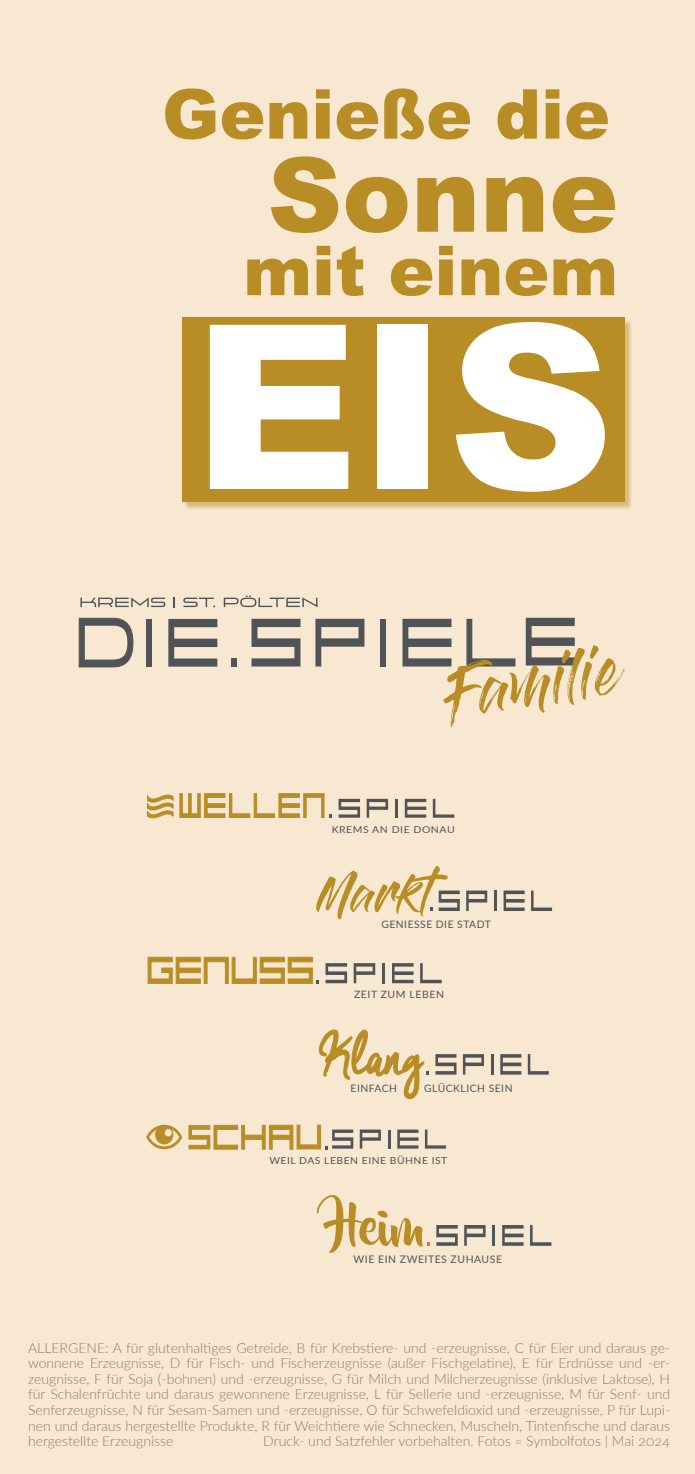
<style>
.page{position:relative;width:695px;height:1474px;background:#fff}
.page>*{position:absolute;margin:0;border:0;box-sizing:border-box;transform-origin:0 0}
.t1{font:900 229.25px "Arial";color:#fff}
.t2{font:900 103.42px "Arial";color:#b98d25}
.t3{font:900 68.77px "Arial";color:#b98d25}
.t4{font:300 14px/15.6px "Lato";color:#8c7a73;text-align:justify}
.t5{font:10.5px "Lato";letter-spacing:.05em;color:#505456}
.t6{font:10.33px "Lato";letter-spacing:.05em;color:#505456}
.t7{font:10.15px "Lato";letter-spacing:.05em;color:#505456;scale:1.04 1}
.t8{font:9.62px "Lato";letter-spacing:.05em;color:#505456;scale:1.08 1}
.t9{font:9.45px "Lato";letter-spacing:.05em;color:#505456;scale:1.11 1}
</style>
<div class="page">
<div style="left:0;top:0;width:694px;height:1473px;background:#f9e8d1"></div>
<div style="left:231px;top:658px;width:5px;height:8px;background:#505456"></div>
<svg style="left:251px;top:619px;width:49px;height:47px;background:#99938b"></svg>
<svg style="left:315px;top:619px;width:49px;height:47px;background:#aca599"></svg>
<div style="left:380px;top:619px;width:6px;height:47px;background:#505456"></div>
<div style="left:146px;top:619px;width:6px;height:47px;background:#505456"></div>
<svg style="left:168px;top:619px;width:49px;height:47px;background:#99938b"></svg>
<svg style="left:78px;top:617px;width:56px;height:51px;background:#b3aa9e"></svg>
<svg style="left:402px;top:618px;width:222px;height:109px;background:#dac9ac"></svg>
<svg style="left:80px;top:597px;width:85px;height:10px"></svg>
<svg style="left:173px;top:597px;width:2px;height:10px"></svg>
<svg style="left:183px;top:597px;width:32px;height:10px"></svg>
<svg style="left:224px;top:595px;width:93px;height:12px"></svg>
<svg style="left:317px;top:1194px;width:113px;height:58px;background:#e7cfa3"></svg>
<svg style="left:436px;top:1224px;width:21px;height:21px"></svg>
<svg style="left:464px;top:1224px;width:21px;height:21px"></svg>
<svg style="left:530px;top:1224px;width:21px;height:21px"></svg>
<hr style="left:492px;top:1225px;width:3px;height:20px;background:#505456">
<svg style="left:502px;top:1224px;width:21px;height:21px"></svg>
<svg style="left:146px;top:1124px;width:36px;height:25px"></svg>
<svg style="left:188px;top:1124px;width:165px;height:25px;background:#d7bd8a"></svg>
<svg style="left:359px;top:1129px;width:22px;height:19px"></svg>
<svg style="left:425px;top:1129px;width:21px;height:19px"></svg>
<svg style="left:388px;top:1129px;width:2px;height:19px"></svg>
<svg style="left:397px;top:1129px;width:21px;height:19px"></svg>
<svg style="left:318px;top:1029px;width:111px;height:70px;background:#e7cfa3"></svg>
<svg style="left:435px;top:1054px;width:21px;height:20px"></svg>
<svg style="left:463px;top:1054px;width:21px;height:20px"></svg>
<svg style="left:527px;top:1054px;width:21px;height:20px"></svg>
<hr style="left:491px;top:1054px;width:2px;height:20px;background:#505456">
<svg style="left:500px;top:1054px;width:21px;height:20px"></svg>
<svg style="left:316px;top:862px;width:143px;height:57px;background:#e5cea6"></svg>
<svg style="left:466px;top:890px;width:21px;height:21px"></svg>
<svg style="left:531px;top:890px;width:21px;height:21px"></svg>
<hr style="left:494px;top:890px;width:2px;height:21px;background:#505456">
<svg style="left:503px;top:890px;width:21px;height:21px"></svg>
<svg style="left:148px;top:957px;width:171px;height:26px;background:#d8b979"></svg>
<svg style="left:325px;top:963px;width:22px;height:20px"></svg>
<svg style="left:353px;top:963px;width:22px;height:20px"></svg>
<svg style="left:420px;top:963px;width:21px;height:20px"></svg>
<hr style="left:382px;top:963px;width:3px;height:20px;background:#505456">
<svg style="left:392px;top:963px;width:21px;height:20px"></svg>
<svg style="left:146px;top:792px;width:186px;height:26px;background:#dec28b"></svg>
<svg style="left:338px;top:798px;width:22px;height:19px"></svg>
<svg style="left:366px;top:798px;width:22px;height:19px"></svg>
<svg style="left:433px;top:798px;width:21px;height:19px"></svg>
<svg style="left:395px;top:799px;width:2px;height:18px"></svg>
<svg style="left:405px;top:798px;width:21px;height:19px"></svg>
<div style="left:183px;top:318px;width:449px;height:192px;background:#b98d25;opacity:.5"></div>
<div style="left:182px;top:317px;width:442px;height:185px;background:#b98d25"></div>
<h3 class="t3" style="left:162px;top:64px;width:449px">Genieße die</h3>
<h2 class="t2" style="left:267px;top:120px;width:352px">Sonne</h2>
<h3 class="t3" style="left:243px;top:221px;width:376px">mit einem</h3>
<h1 class="t1" style="left:193px;top:240px;width:422px">EIS</h1>
<p class="t9" style="left:331px;top:823px;width:112px">KREMS AN DIE DONAU</p>
<p class="t6" style="left:381px;top:916px;width:111px">GENIESSE DIE STADT</p>
<p class="t7" style="left:354px;top:987px;width:88px">ZEIT ZUM LEBEN</p>
<p class="t6" style="left:350px;top:1080px;width:48px">EINFACH</p>
<p class="t6" style="left:424px;top:1080px;width:90px">GLÜCKLICH SEIN</p>
<p class="t8" style="left:269px;top:1153px;width:166px">WEIL DAS LEBEN EINE BÜHNE IST</p>
<p class="t5" style="left:353px;top:1251px;width:150px">WIE EIN ZWEITES ZUHAUSE</p>
<p class="t4" style="left:28px;top:1339px;width:643px">ALLERGENE: A für glutenhaltiges Getreide, B für Krebstiere- und -erzeugnisse, C für Eier und daraus ge&shy;wonnene Erzeugnisse, D für Fisch- und Fischerzeugnisse (außer Fischgelatine), E für Erdnüsse und -er&shy;zeugnisse, F für Soja (-bohnen) und -erzeugnisse, G für Milch und Milcherzeugnisse (inklusive Laktose), H für Schalenfrüchte und daraus gewonnene Erzeugnisse, L für Sellerie und -erzeugnisse, M für Senf- und Senferzeugnisse, N für Sesam-Samen und -erzeugnisse, O für Schwefeldioxid und -erzeugnisse, P für Lupi&shy;nen und daraus hergestellte Produkte, R für Weichtiere wie Schnecken, Muscheln, Tintenfische und daraus hergestellte Erzeugnisse</p>
<p class="t4" style="left:263px;top:1432px;width:408px">Druck- und Satzfehler vorbehalten. Fotos = Symbolfotos | Mai 2024</p>
</div>
